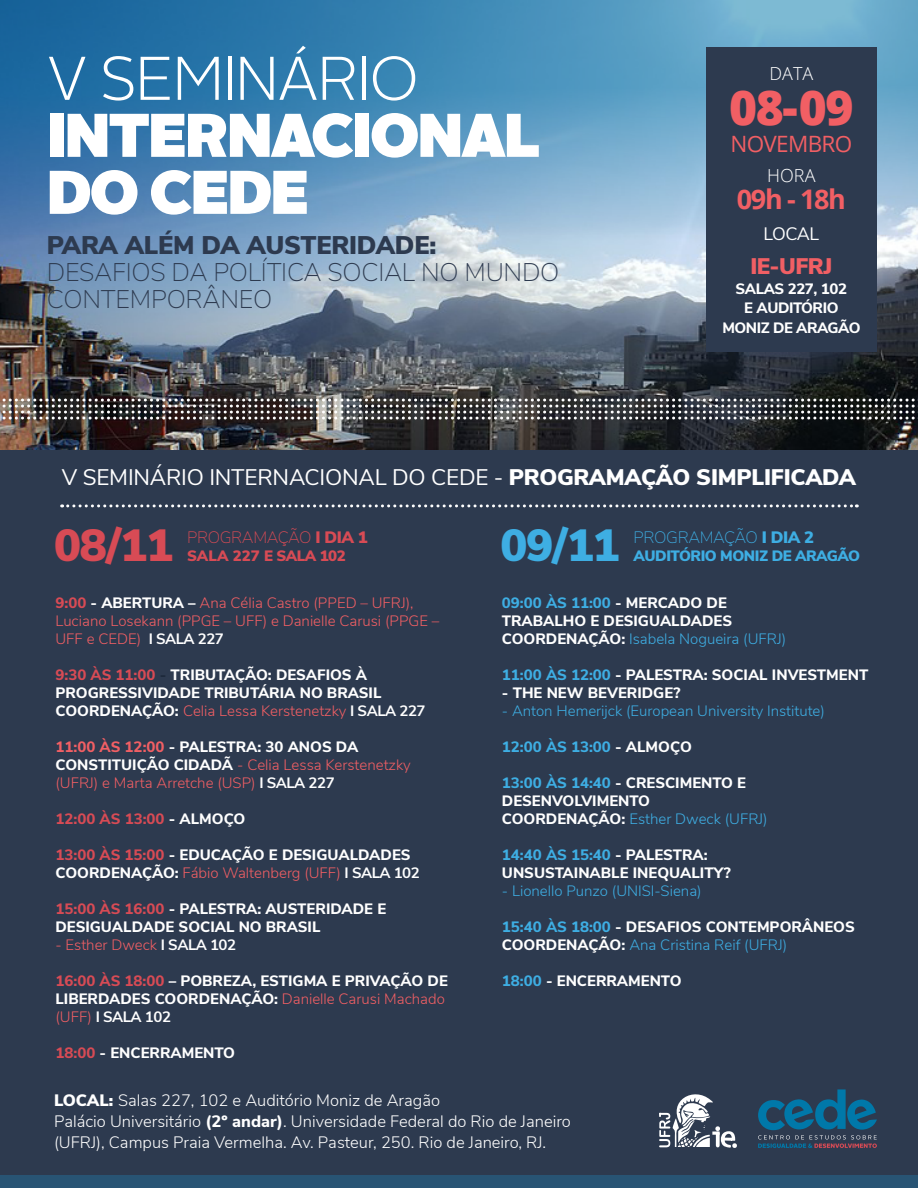
<style>
.page{position:relative;width:918px;height:1188px;background:#fff}
.page>*{position:absolute;margin:0;border:0;box-sizing:border-box;transform-origin:0 0}
.t1{font:900 61.5px/57px "Alright Sans";letter-spacing:-.03em;color:#fff}
.t2{font:300 61.5px "Alright Sans";letter-spacing:-.03em;color:#fff}
.t3{font:800 48px "Open Sans";color:#f15f64}
.t4{font:900 45px "Nunito Sans";color:#d84b55}
.t5{font:900 45px "Nunito Sans";color:#3eaee3}
.t6{font:700 27px "Open Sans";letter-spacing:-.05em;color:#f15f64}
.t7{font:200 25.5px/27px "Nunito Sans";letter-spacing:-.01em;color:#2d3a4f}
.t8{font:900 25.5px "Nunito Sans";letter-spacing:-.01em;color:#2d3a4f}
.t9{font:22.5px "Nunito Sans";letter-spacing:-.01em;color:#fff}
.t10{font:22.5px "Open Sans";letter-spacing:-.03em;color:#f15f64}
.t11{font:900 22.5px "Nunito Sans";color:#f15f64}
.t12{font:300 18px "Open Sans";color:#fff}
.t13{font:18px "Nunito Sans";letter-spacing:-.035em;color:#fff}
.t14{font:300 16.5px/21px "Nunito Sans";color:#fff}
.t15{font:200 16.5px "Nunito Sans";letter-spacing:-.025em;color:#d84b55}
.t16{font:200 16.5px "Nunito Sans";letter-spacing:-.025em;color:#3eaee3}
.t17{font:800 15px/18px "Nunito Sans";color:#fff}
.t18{font:300 15px/18px "Nunito Sans";color:#f15f64}
.t19{font:300 15px "Nunito Sans";color:#3eaee3}
.t20{font:800 15px/19.5px "Nunito Sans";letter-spacing:-.03em;color:#fff;text-align:center}
.t21{font:900 15px "Nunito Sans";letter-spacing:-.03em;color:#3eaee3}
.t22{font:800 15px "Nunito Sans";color:#d84b55}
.t23{font:800 15px "Nunito Sans";color:#3eaee3}
.t24{font:900 15px "Nunito Sans";letter-spacing:-.015em;color:#d84b55}
.s1{font-weight:900}
.s2{font-weight:800;color:#d84b55}
.s3{font-weight:800;color:#fff}
.s4{font-weight:700;color:#fff}
.s5{color:#d84b55}
.s6{color:#1d293b}
.s7{font-weight:300;color:#f15f64}
.s8{font-weight:700}
.s9{font-weight:800}
.s10{color:#fff}
.s11{color:#3eaee3}
.s12{font-weight:300;color:#3eaee3}
</style>
<div class="page">
<img style="left:0;top:289px;width:918px;height:161px">
<svg style="left:0;top:0;width:918px;height:289px;background:#6198bf"></svg>
<div style="left:0;top:450px;width:918px;height:738px;background:#2d3a4f"></div>
<div style="left:706px;top:48px;width:171px;height:304px;background:#2d3a4f"></div>
<svg style="left:62px;top:504px;width:795px;height:3px"></svg>
<svg style="left:0;top:399px;width:918px;height:21px;background:#595859"></svg>
<div style="left:0;top:1175px;width:918px;height:13px;background:#285474"></div>
<svg style="left:659px;top:1094px;width:78px;height:54px"></svg>
<svg style="left:758px;top:1089px;width:119px;height:59px"></svg>
<h1 class="t2" style="left:47px;top:37px;width:374px">V SEMINÁRIO</h1>
<h1 class="t1" style="left:47px;top:106px;width:495px">INTERNACIONAL<br>DO CEDE</h1>
<h3 class="t8" style="left:47px;top:226px;width:391px">PARA ALÉM DA AUSTERIDADE:</h3>
<h3 class="t7" style="left:47px;top:257px;width:514px">DESAFIOS DA POLÍTICA SOCIAL NO MUNDO<br>CONTEMPORÂNEO</h3>
<p class="t12" style="left:770px;top:61px;width:45px">DATA</p>
<h2 class="t3" style="left:729px;top:71px;width:126px">08-09</h2>
<h3 class="t10" style="left:730px;top:128px;width:123px">NOVEMBRO</h3>
<p class="t12" style="left:767px;top:163px;width:50px">HORA</p>
<h3 class="t6" style="left:737px;top:180px;width:111px">09h - 18h</h3>
<p class="t13" style="left:764px;top:221px;width:57px">LOCAL</p>
<h3 class="t11" style="left:750px;top:250px;width:83px">IE-UFRJ</h3>
<p class="t20" style="left:722px;top:278px;width:140px">SALAS 227, 102<br>E AUDITÓRIO<br>MONIZ DE ARAGÃO</p>
<h3 class="t9" style="left:62px;top:461px;width:796px">V SEMINÁRIO INTERNACIONAL DO CEDE - <span class="s1">PROGRAMAÇÃO SIMPLIFICADA</span></h3>
<h3 class="t4" style="left:54px;top:513px;width:121px">08/11</h3>
<h3 class="t5" style="left:500px;top:513px;width:121px">09/11</h3>
<p class="t15" style="left:187px;top:525px;width:182px">PROGRAMAÇÃO <span class="s1">I DIA 1</span></p>
<p class="t24" style="left:187px;top:545px;width:160px">SALA 227 E SALA 102</p>
<p class="t16" style="left:634px;top:525px;width:182px">PROGRAMAÇÃO <span class="s1">I DIA 2</span></p>
<p class="t21" style="left:634px;top:545px;width:228px">AUDITÓRIO MONIZ DE ARAGÃO</p>
<p class="t18" style="left:56px;top:593px;width:385px"><span class="s2">9:00</span> <span class="s3">- ABERTURA –</span> Ana Célia Castro (PPED – UFRJ),<br>Luciano Losekann (PPGE – UFF) e Danielle Carusi (PPGE –<br>UFF e CEDE) <span class="s4">I SALA 227</span></p>
<p class="t17" style="left:56px;top:665px;width:372px"><span class="s5">9:30 ÀS 11:00</span> <span class="s6">-</span> TRIBUTAÇÃO: DESAFIOS À<br>PROGRESSIVIDADE TRIBUTÁRIA NO BRASIL<br>COORDENAÇÃO: <span class="s7">Celia Lessa Kerstenetzky</span> <span class="s8">I SALA 227</span></p>
<p class="t18" style="left:56px;top:737px;width:357px"><span class="s9">11:00 ÀS 12:00</span> <span class="s3">- PALESTRA: 30 ANOS DA<br>CONSTITUIÇÃO CIDADÃ</span> - Celia Lessa Kerstenetzky (UFRJ) e Marta Arretche (USP) <span class="s4">I SALA 227</span></p>
<p class="t22" style="left:56px;top:808px;width:191px">12:00 ÀS 13:00 <span class="s10">- ALMOÇO</span></p>
<p class="t17" style="left:56px;top:845px;width:366px"><span class="s5">13:00 ÀS 15:00</span> - EDUCAÇÃO E DESIGUALDADES<br>COORDENAÇÃO: <span class="s7">Fábio Waltenberg (UFF)</span> <span class="s8">I SALA 102</span></p>
<p class="t17" style="left:56px;top:899px;width:332px"><span class="s5">15:00 ÀS 16:00</span> - PALESTRA: AUSTERIDADE E<br>DESIGUALDADE SOCIAL NO BRASIL</p>
<p class="t18" style="left:56px;top:935px;width:182px">- Esther Dweck <span class="s4">I SALA 102</span></p>
<p class="t17" style="left:56px;top:971px;width:394px"><span class="s5">16:00 ÀS 18:00</span> – POBREZA, ESTIGMA E PRIVAÇÃO DE<br>LIBERDADES COORDENAÇÃO: <span class="s7">Danielle Carusi Machado (UFF)</span> <span class="s8">I SALA 102</span></p>
<p class="t17" style="left:56px;top:1043px;width:181px"><span class="s5">18:00</span> - ENCERRAMENTO</p>
<p class="t17" style="left:502px;top:593px;width:286px"><span class="s11">09:00 ÀS 11:00</span> - MERCADO DE<br>TRABALHO E DESIGUALDADES<br>COORDENAÇÃO: <span class="s12">Isabela Nogueira (UFRJ)</span></p>
<p class="t17" style="left:502px;top:665px;width:368px"><span class="s11">11:00 ÀS 12:00</span> - PALESTRA: SOCIAL INVESTMENT</p>
<p class="t17" style="left:502px;top:683px;width:180px">- THE NEW BEVERIDGE?</p>
<p class="t19" style="left:502px;top:700px;width:324px">- Anton Hemerijck (European University Institute)</p>
<p class="t23" style="left:502px;top:736px;width:191px">12:00 ÀS 13:00 <span class="s10">- ALMOÇO</span></p>
<p class="t17" style="left:502px;top:773px;width:267px"><span class="s11">13:00 ÀS 14:40</span> - CRESCIMENTO E<br>DESENVOLVIMENTO<br>COORDENAÇÃO: <span class="s12">Esther Dweck (UFRJ)</span></p>
<p class="t17" style="left:502px;top:845px;width:230px"><span class="s11">14:40 ÀS 15:40</span> - PALESTRA:<br>UNSUSTAINABLE INEQUALITY?</p>
<p class="t19" style="left:502px;top:880px;width:201px">- Lionello Punzo (UNISI-Siena)</p>
<p class="t17" style="left:502px;top:917px;width:353px"><span class="s11">15:40 ÀS 18:00</span> - DESAFIOS CONTEMPORÂNEOS<br>COORDENAÇÃO: <span class="s12">Ana Cristina Reif (UFRJ)</span></p>
<p class="t17" style="left:502px;top:971px;width:181px"><span class="s11">18:00</span> - ENCERRAMENTO</p>
<p class="t14" style="left:54px;top:1089px;width:518px"><span class="s1">LOCAL:</span> Salas 227, 102 e Auditório Moniz de Aragão<br>Palácio Universitário <span class="s9">(2º ANDAR)</span>. Universidade Federal do Rio de Janeiro (UFRJ), Campus Praia Vermelha. Av. Pasteur, 250. Rio de Janeiro, RJ.</p>
</div>
